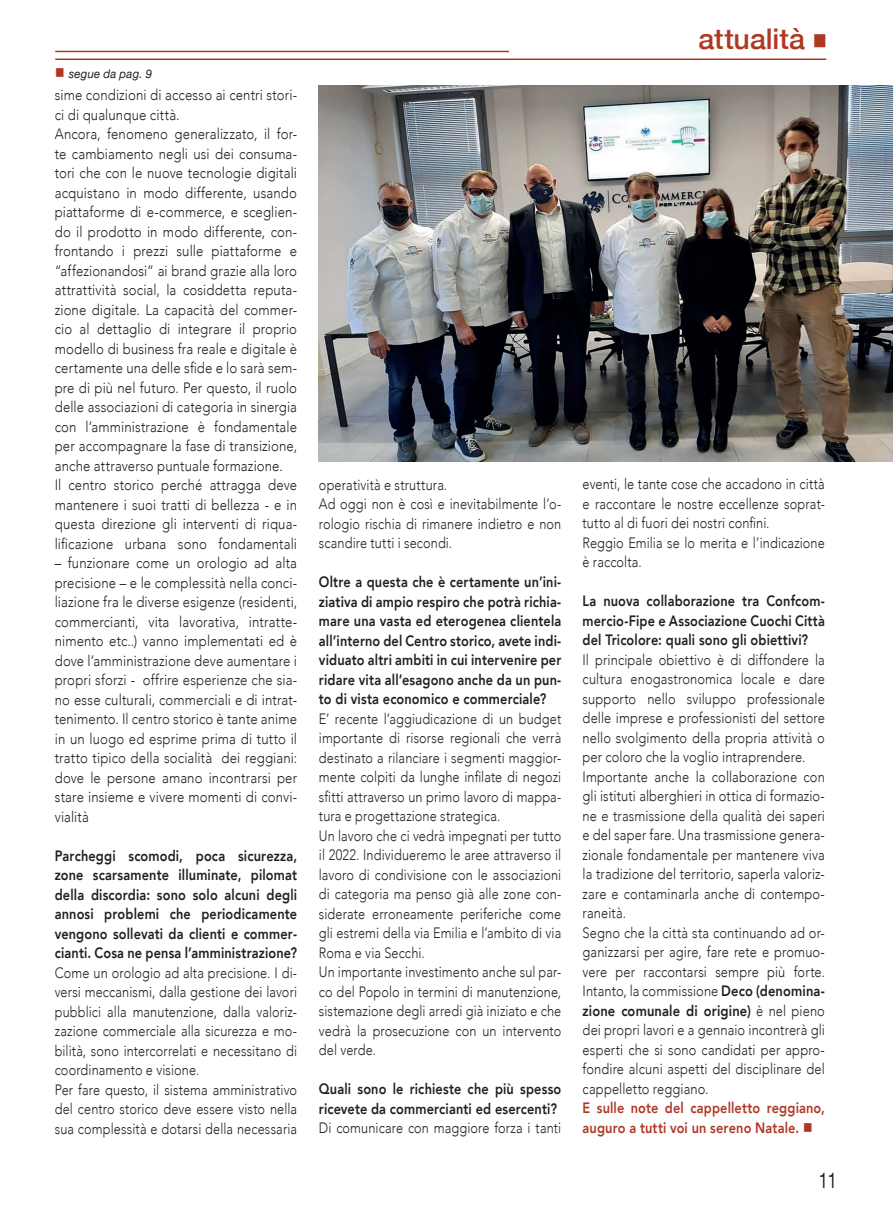
<style>
.page{position:relative;width:893px;height:1212px;background:#fff}
.page>*{position:absolute;margin:0;border:0;box-sizing:border-box;transform-origin:0 0}
.t1{font:500 28.5px "Helvetica Neue";color:#af3824}
.t2{font:21.6px "Helvetica Neue";color:#231f20;scale:.75 1}
.t3{font:300 15px/19.5px "Avenir";letter-spacing:.01em;color:#231f20;scale:.88 1}
.t4{font:300 15px/19.5px "Avenir";letter-spacing:.01em;color:#231f20;scale:.85 1}
.t5{font:300 15px/19.5px "Avenir";letter-spacing:.01em;color:#231f20;scale:.86 1}
.t6{font:800 15px/19.5px "Avenir";letter-spacing:.01em;color:#231f20;text-align:justify;scale:.85 1}
.t7{font:800 15px/19.5px "Avenir";letter-spacing:.01em;color:#af3824;scale:.85 1}
.t8{font:italic 12px "Helvetica Neue";letter-spacing:.02em;color:#231f20;scale:.95 1}
.s1{color:#af3824}
.s2{font-weight:800}
</style>
<div class="page">
<hr style="left:55px;top:59px;width:771px;height:1px;background:#af3824">
<hr style="left:55px;top:51px;width:454px;height:1px;background:#af3824">
<img style="left:319px;top:85px;width:574px;height:376px">
<p class="t8" style="left:55px;top:65px;width:103px"><span class="s1">■</span> segue da pag. 9</p>
<p class="t3" style="left:55px;top:85px;width:277px">sime condizioni di accesso ai centri stori&shy;ci di qualunque città.<br>Ancora, fenomeno generalizzato, il for&shy;te cambiamento negli usi dei consuma&shy;tori che con le nuove tecnologie digitali acquistano in modo differente, usando piattaforme di e-commerce, e sceglien&shy;do il prodotto in modo differente, con&shy;frontando i prezzi sulle piattaforme e “affezionandosi” ai brand grazie alla loro attrattività social, la cosiddetta reputa&shy;zione digitale. La capacità del commer&shy;cio al dettaglio di integrare il proprio modello di business fra reale e digitale è certamente una delle sfide e lo sarà sem&shy;pre di più nel futuro. Per questo, il ruolo delle associazioni di categoria in sinergia con l’amministrazione è fondamentale per accompagnare la fase di transizione, anche attraverso puntuale formazione.<br>Il centro storico perché attragga deve mantenere i suoi tratti di bellezza - e in questa direzione gli interventi di riqua&shy;lificazione urbana sono fondamentali</p>
<p class="t3" style="left:55px;top:553px;width:277px;text-align:justify">– funzionare come un orologio ad alta precisione – e le complessità nella conci&shy;liazione fra le diverse esigenze (residenti, commercianti, vita lavorativa, intratte&shy;nimento etc..) vanno implementati ed è dove l’amministrazione deve aumentare i propri sforzi - offrire esperienze che sia&shy;no esse culturali, commerciali e di intrat&shy;tenimento. Il centro storico è tante anime in un luogo ed esprime prima di tutto il tratto tipico della socialità dei reggiani: dove le persone amano incontrarsi per stare insieme e vivere momenti di convi&shy;vialità</p>
<p class="t6" style="left:55px;top:846px;width:287px">Parcheggi scomodi, poca sicurezza, zone scarsamente illuminate, pilomat della discordia: sono solo alcuni degli annosi problemi che periodicamente vengono sollevati da clienti e commer&shy;cianti. Cosa ne pensa l’amministrazione?</p>
<p class="t4" style="left:55px;top:963px;width:287px">Come un orologio ad alta precisione. I di&shy;versi meccanismi, dalla gestione dei lavori pubblici alla manutenzione, dalla valoriz&shy;zazione commerciale alla sicurezza e mo&shy;bilità, sono intercorrelati e necessitano di coordinamento e visione.<br>Per fare questo, il sistema amministrativo del centro storico deve essere visto nella sua complessità e dotarsi della necessaria</p>
<h1 class="t1" style="left:699px;top:16px;width:130px">attualità ■</h1>
<p class="t4" style="left:319px;top:475px;width:287px">operatività e struttura.<br>Ad oggi non è così e inevitabilmente l’o&shy;rologio rischia di rimanere indietro e non scandire tutti i secondi.</p>
<p class="t6" style="left:319px;top:572px;width:287px">Oltre a questa che è certamente un’ini&shy;ziativa di ampio respiro che potrà richia&shy;mare una vasta ed eterogenea clientela all’interno del Centro storico, avete indi&shy;viduato altri ambiti in cui intervenire per ridare vita all’esagono anche da un pun&shy;to di vista economico e commerciale?</p>
<p class="t4" style="left:319px;top:709px;width:287px">E’ recente l’aggiudicazione di un budget importante di risorse regionali che verrà destinato a rilanciare i segmenti maggior&shy;mente colpiti da lunghe infilate di negozi sfitti attraverso un primo lavoro di mappa&shy;tura e progettazione strategica.<br>Un lavoro che ci vedrà impegnati per tutto il 2022. Individueremo le aree attraverso il lavoro di condivisione con le associazioni di categoria ma penso già alle zone con&shy;siderate erroneamente periferiche come gli estremi della via Emilia e l’ambito di via Roma e via Secchi.<br>Un importante investimento anche sul par&shy;co del Popolo in termini di manutenzione, sistemazione degli arredi già iniziato e che vedrà la prosecuzione con un intervento del verde.</p>
<p class="t6" style="left:319px;top:1079px;width:287px">Quali sono le richieste che più spesso ricevete da commercianti ed esercenti?</p>
<p class="t4" style="left:319px;top:1118px;width:287px">Di comunicare con maggiore forza i tanti</p>
<p class="t4" style="left:583px;top:474px;width:287px">eventi, le tante cose che accadono in città e raccontare le nostre eccellenze soprat&shy;tutto al di fuori dei nostri confini.<br>Reggio Emilia se lo merita e l’indicazione è raccolta.</p>
<p class="t6" style="left:583px;top:591px;width:287px">La nuova collaborazione tra Confcom&shy;mercio-Fipe e Associazione Cuochi Città del Tricolore: quali sono gli obiettivi?</p>
<p class="t5" style="left:583px;top:650px;width:283px">Il principale obiettivo è di diffondere la cultura enogastronomica locale e dare supporto nello sviluppo professionale delle imprese e professionisti del settore nello svolgimento della propria attività o per coloro che la voglio intraprendere.<br>Importante anche la collaborazione con gli istituti alberghieri in ottica di formazio&shy;ne e trasmissione della qualità dei saperi e del saper fare. Una trasmissione genera&shy;zionale fondamentale per mantenere viva la tradizione del territorio, saperla valoriz&shy;zare e contaminarla anche di contempo&shy;raneità.<br>Segno che la città sta continuando ad or&shy;ganizzarsi per agire, fare rete e promuo&shy;vere per raccontarsi sempre più forte.<br>Intanto, la commissione <span class="s2">Deco (denomina&shy;zione comunale di origine)</span> è nel pieno dei propri lavori e a gennaio incontrerà gli esperti che si sono candidati per appro&shy;fondire alcuni aspetti del disciplinare del cappelletto reggiano.</p>
<p class="t7" style="left:583px;top:1098px;width:287px">E sulle note del cappelletto reggiano, auguro a tutti voi un sereno Natale. ■</p>
<h2 class="t2" style="left:819px;top:1165px;width:26px">11</h2>
</div>
